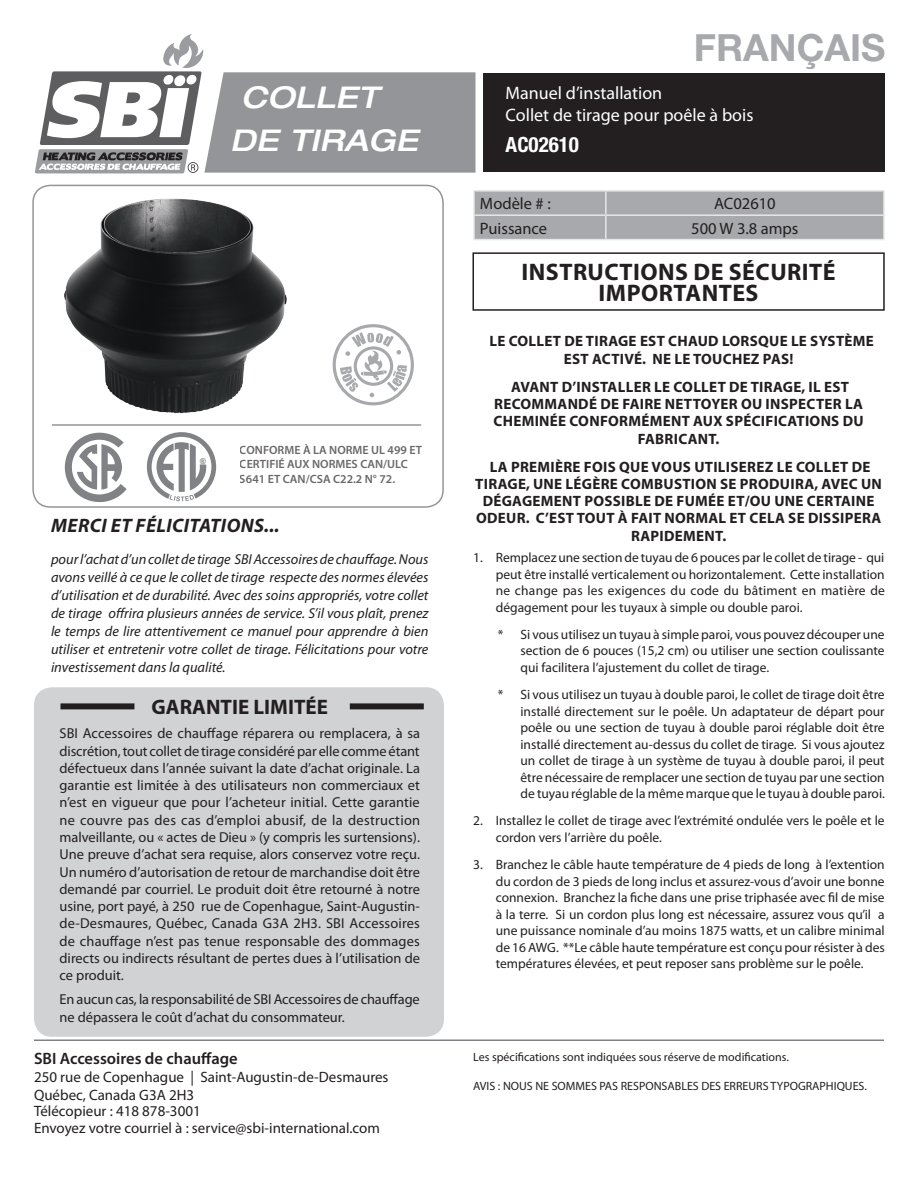
<style>
.page{position:relative;width:918px;height:1188px;background:#fff}
.page>*{position:absolute;margin:0;border:0;box-sizing:border-box;transform-origin:0 0}
.t1{font:700 37.5px "Helvetica Neue LT Pro";color:#a8a9ad}
.t2{font:italic 500 expanded 30px "Helvetica Neue LT Pro";letter-spacing:.01em;color:#fff}
.t3{font:700 24px "Myriad Pro";letter-spacing:.02em;color:#231f20}
.t4{font:700 21px "Myriad Pro";color:#231f20}
.t5{font:700 condensed 21px "Helvetica Neue LT Pro";color:#fff}
.t6{font:italic 700 19.5px "Myriad Pro";letter-spacing:.02em;color:#231f20}
.t7{font:18px/22.2px "Myriad Pro";color:#fff}
.t8{font:16.5px "Myriad Pro";color:#231f20}
.t9{font:600 16.5px "Myriad Pro";color:#231f20}
.t10{font:700 15px/17.2px "Myriad Pro";letter-spacing:.02em;color:#231f20;text-align:center}
.t11{font:15px/18px "Myriad Pro";color:#231f20}
.t12{font:14.4px/17.2px "Myriad Pro";color:#231f20;text-align:justify}
.t13{font:italic 14.4px/18px "Myriad Pro";color:#231f20;text-align:justify}
.t14{font:13.5px/16.5px "Myriad Pro";color:#231f20;text-align:justify}
.t15{font:12px "Myriad Pro";color:#231f20}
.t16{font:600 12px/14.4px "Myriad Pro";color:#231f20}
.t17{font:900 7.95px "Arial";color:#808285}
</style>
<div class="page">
<div style="left:472px;top:252px;width:413px;height:59px;border:2px solid #231f20"></div>
<div style="left:475px;top:192px;width:408px;height:47px;background:#a8a9ad"></div>
<hr style="left:473px;top:190px;width:133px;height:2px;background:#e6e7e9">
<hr style="left:473px;top:192px;width:2px;height:22px;background:#e6e7e9">
<hr style="left:606px;top:190px;width:279px;height:2px;background:#e6e7e9">
<hr style="left:605px;top:192px;width:2px;height:22px;background:#e6e7e9">
<hr style="left:883px;top:192px;width:2px;height:22px;background:#e6e7e9">
<hr style="left:473px;top:214px;width:133px;height:2px;background:#e6e7e9">
<hr style="left:473px;top:216px;width:2px;height:23px;background:#e6e7e9">
<hr style="left:606px;top:214px;width:279px;height:2px;background:#e6e7e9">
<hr style="left:605px;top:216px;width:2px;height:23px;background:#e6e7e9">
<hr style="left:883px;top:216px;width:2px;height:23px;background:#e6e7e9">
<hr style="left:473px;top:239px;width:133px;height:1px;background:#e6e7e9">
<hr style="left:606px;top:239px;width:279px;height:1px;background:#e6e7e9">
<div style="left:476px;top:73px;width:409px;height:99px;background:#231f20"></div>
<svg style="left:35px;top:34px;width:441px;height:139px"></svg>
<div style="left:476px;top:68px;width:7px;height:105px;background:#fff"></div>
<div style="left:32px;top:185px;width:412px;height:323px;border:2px solid #939598;border-radius:17px"></div>
<svg style="left:333px;top:324px;width:81px;height:81px"></svg>
<svg style="left:65px;top:433px;width:62px;height:69px"></svg>
<svg style="left:147px;top:432px;width:69px;height:69px"></svg>
<img style="left:64px;top:198px;width:223px;height:216px">
<hr style="left:52px;top:424px;width:369px;height:2px;background:#939598">
<hr style="left:34px;top:1040px;width:850px;height:1px;background:#808285">
<div style="left:34px;top:687px;width:410px;height:350px;background:#d1d2d4;border-radius:18px"></div>
<div style="left:60px;top:703px;width:74px;height:6px;background:#231f20"></div>
<div style="left:350px;top:703px;width:74px;height:6px;background:#231f20"></div>
<p class="t1" style="left:694px;top:24px;width:193px">FRANÇAIS</p>
<p class="t2" style="left:241px;top:78px;width:139px">COLLET</p>
<p class="t2" style="left:230px;top:122px;width:189px">DE TIRAGE</p>
<p class="t5" style="left:506px;top:132px;width:75px">AC02610</p>
<p class="t7" style="left:506px;top:81px;width:249px">Manuel d’installation<br>Collet de tirage pour poêle à bois</p>
<p class="t5" style="left:500px;top:124px;width:75px">AC02610</p>
<p class="t16" style="left:240px;top:443px;width:184px">CONFORME À LA NORME UL 499 ET<br>CERTIFIÉ AUX NORMES CAN/ULC<br>S641 ET CAN/CSA C22.2 N° 72.</p>
<h3 class="t6" style="left:51px;top:513px;width:230px">MERCI ET FÉLICITATIONS...</h3>
<p class="t13" style="left:51px;top:549px;width:379px">pour l’achat d’un collet de tirage SBI Accessoires de chauffage. Nous avons veillé à ce que le collet de tirage respecte des normes élevées d’utilisation et de durabilité. Avec des soins appropriés, votre collet de tirage offrira plusieurs années de service. S’il vous plaît, prenez le temps de lire attentivement ce manuel pour apprendre à bien utiliser et entretenir votre collet de tirage. Félicitations pour votre investissement dans la qualité.</p>
<h3 class="t4" style="left:152px;top:694px;width:178px">GARANTIE LIMITÉE</h3>
<p class="t12" style="left:60px;top:725px;width:362px">SBI Accessoires de chauffage réparera ou remplacera, à sa discrétion, tout collet de tirage considéré par elle comme étant défectueux dans l’année suivant la date d’achat originale. La garantie est limitée à des utilisateurs non commerciaux et n’est en vigueur que pour l’acheteur initial. Cette garantie ne couvre pas des cas d’emploi abusif, de la destruction malveillante, ou « actes de Dieu » (y compris les surtensions).<br>Une preuve d’achat sera requise, alors conservez votre reçu.<br>Un numéro d’autorisation de retour de marchandise doit être demandé par courriel. Le produit doit être retourné à notre usine, port payé, à 250 rue de Copenhague, Saint-Augustin&shy;de-Desmaures, Québec, Canada G3A 2H3. SBI Accessoires de chauffage n’est pas tenue responsable des dommages directs ou indirects résultant de pertes dues à l’utilisation de ce produit.</p>
<p class="t12" style="left:60px;top:991px;width:362px">En aucun cas, la responsabilité de SBI Accessoires de chauffage ne dépassera le coût d’achat du consommateur.</p>
<p class="t17" style="left:200px;top:455px;width:8px">®</p>
<p class="t9" style="left:34px;top:1048px;width:205px">SBI Accessoires de chauffage</p>
<p class="t11" style="left:34px;top:1068px;width:356px">250 rue de Copenhague | Saint-Augustin-de-Desmaures<br>Québec, Canada G3A 2H3</p>
<p class="t11" style="left:34px;top:1103px;width:347px;line-height:16.2px">Télécopieur : 418 878-3001<br>Envoyez votre courriel à : service@sbi-international.com</p>
<p class="t8" style="left:480px;top:193px;width:72px">Modèle # :</p>
<p class="t8" style="left:714px;top:193px;width:63px">AC02610</p>
<p class="t8" style="left:480px;top:218px;width:69px">Puissance</p>
<p class="t8" style="left:691px;top:218px;width:109px">500 W 3.8 amps</p>
<p class="t3" style="left:522px;top:256px;width:316px">INSTRUCTIONS DE SÉCURITÉ</p>
<p class="t3" style="left:599px;top:277px;width:161px">IMPORTANTES</p>
<p class="t10" style="left:489px;top:332px;width:386px">LE COLLET DE TIRAGE EST CHAUD LORSQUE LE SYSTÈME<br>EST ACTIVÉ. NE LE TOUCHEZ PAS!</p>
<p class="t10" style="left:494px;top:378px;width:372px">AVANT D’INSTALLER LE COLLET DE TIRAGE, IL EST RECOMMANDÉ DE FAIRE NETTOYER OU INSPECTER LA CHEMINÉE CONFORMÉMENT AUX SPÉCIFICATIONS DU FABRICANT.</p>
<p class="t10" style="left:475px;top:457px;width:408px">LA PREMIÈRE FOIS QUE VOUS UTILISEREZ LE COLLET DE TIRAGE, UNE LÉGÈRE COMBUSTION SE PRODUIRA, AVEC UN DÉGAGEMENT POSSIBLE DE FUMÉE ET/OU UNE CERTAINE ODEUR. C’EST TOUT À FAIT NORMAL ET CELA SE DISSIPERA RAPIDEMENT.</p>
<p class="t14" style="left:496px;top:549px;width:391px;text-indent:-22px">1. Remplacez une section de tuyau de 6 pouces par le collet de tirage - qui peut être installé verticalement ou horizontalement. Cette installation ne change pas les exigences du code du bâtiment en matière de dégagement pour les tuyaux à simple ou double paroi.</p>
<p class="t14" style="left:520px;top:626px;width:366px;text-indent:-22px">* Si vous utilisez un tuyau à simple paroi, vous pouvez découper une section de 6 pouces (15,2 cm) ou utiliser une section coulissante qui facilitera l’ajustement du collet de tirage.</p>
<p class="t14" style="left:520px;top:686px;width:366px;text-indent:-22px">* Si vous utilisez un tuyau à double paroi, le collet de tirage doit être installé directement sur le poêle. Un adaptateur de départ pour poêle ou une section de tuyau à double paroi réglable doit être installé directement au-dessus du collet de tirage. Si vous ajoutez un collet de tirage à un système de tuyau à double paroi, il peut être nécessaire de remplacer une section de tuyau par une section de tuyau réglable de la même marque que le tuyau à double paroi.</p>
<p class="t14" style="left:496px;top:813px;width:390px;text-indent:-22px">2. Installez le collet de tirage avec l’extrémité ondulée vers le poêle et le cordon vers l’arrière du poêle.</p>
<p class="t14" style="left:496px;top:856px;width:391px;text-indent:-22px">3. Branchez le câble haute température de 4 pieds de long à l’extention du cordon de 3 pieds de long inclus et assurez-vous d’avoir une bonne connexion. Branchez la fiche dans une prise triphasée avec fil de mise à la terre. Si un cordon plus long est nécessaire, assurez vous qu’il a une puissance nominale d’au moins 1875 watts, et un calibre minimal de 16 AWG. **Le câble haute température est conçu pour résister à des températures élevées, et peut reposer sans problème sur le poêle.</p>
<p class="t15" style="left:473px;top:1049px;width:317px">Les spécifications sont indiquées sous réserve de modifications.</p>
<p class="t15" style="left:473px;top:1078px;width:395px">AVIS : NOUS NE SOMMES PAS RESPONSABLES DES ERREURS TYPOGRAPHIQUES.</p>
</div>
